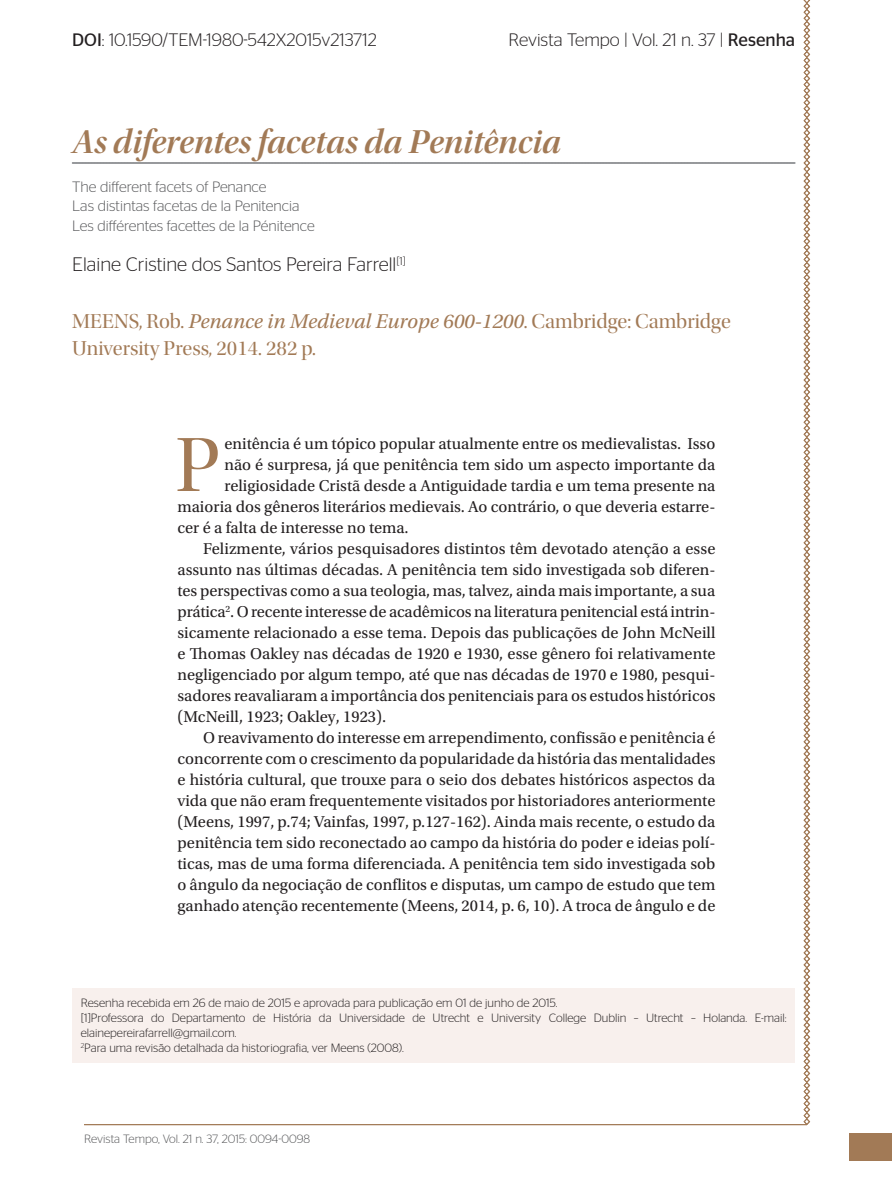
<style>
.page{position:relative;width:893px;height:1191px;background:#fff}
.page>*{position:absolute;margin:0;border:0;box-sizing:border-box;transform-origin:0 0}
._06_1_primeiro_parág{font:80.1px "Utopia Std Disp";color:#a27a56}
._01_título_PT{font:34.5px "Utopia Std Semibold Disp It";color:#a27a56}
._02_Citação_obra{font:21px/27px "Utopia Std Disp";color:#a27a56}
._02_autores{font:300 19.5px "Stag Sans";color:#231f20}
._10_cabeçalhos{font:300 18px "Stag Sans";color:#231f20}
._06_0_texto{font:16.5px/21px "Utopia Std";color:#231f20;text-align:justify}
._06_1_primeiro_parág-2{font:16.5px "Utopia Std";color:#231f20}
._01_Titulos_2{font:300 15px "Stag Sans";color:#57585a}
._05_Titulação{font:300 12px/15px "Stag Sans";color:#231f20}
.t1{font:300 12px "Stag Sans";color:#57585a}
.s1{font-weight:400}
.s2{font-family:"Utopia Std";font-style:italic}
</style>
<div class="page">
<div style="left:849px;top:1133px;width:43px;height:28px;background:#a27a56"></div>
<svg style="left:803px;top:0;width:7px;height:1125px"></svg>
<hr style="left:84px;top:1124px;width:723px;height:1px;background:#a27a56">
<div style="left:72px;top:988px;width:723px;height:75px;background:#f8f0ed"></div>
<svg style="left:72px;top:163px;width:723px;height:1px"></svg>
<p class="_10_cabeçalhos" style="left:72px;top:30px;width:306px"><span class="s1">DOI</span>: 10.1590/TEM-1980-542X2015v213712</p>
<p class="_10_cabeçalhos" style="left:508px;top:30px;width:288px">Revista Tempo | Vol. 21 n. 37 | <span class="s1">Resenha</span></p>
<p class="_01_título_PT" style="left:72px;top:123px;width:490px">As diferentes facetas da Penitência</p>
<p class="_01_Titulos_2" style="left:72px;top:178px;width:196px">The different facets of Penance</p>
<p class="_01_Titulos_2" style="left:72px;top:198px;width:229px">Las distintas facetas de la Penitencia</p>
<p class="_01_Titulos_2" style="left:72px;top:217px;width:244px">Les différentes facettes de la Pénitence</p>
<p class="_02_autores" style="left:72px;top:254px;width:335px">Elaine Cristine dos Santos Pereira Farrell<sup>[1]</sup></p>
<p class="_02_Citação_obra" style="left:72px;top:308px;width:660px">MEENS, Rob. <span class="s2">Penance in Medieval Europe 600-1200</span>. Cambridge: Cambridge<br>University Press, 2014. 282 p.</p>
<p class="_06_1_primeiro_parág" style="left:176px;top:422px;width:46px">P</p>
<p class="_06_1_primeiro_parág-2" style="left:224px;top:435px;width:492px">enitência é um tópico popular atualmente entre os medievalistas. Isso</p>
<p class="_06_1_primeiro_parág-2" style="left:224px;top:456px;width:492px">não é surpresa, já que penitência tem sido um aspecto importante da</p>
<p class="_06_1_primeiro_parág-2" style="left:224px;top:477px;width:492px">religiosidade Cristã desde a Antiguidade tardia e um tema presente na</p>
<p class="_06_1_primeiro_parág-2" style="left:178px;top:498px;width:539px">maioria dos gêneros literários medievais. Ao contrário, o que deveria estarre-</p>
<p class="_06_1_primeiro_parág-2" style="left:178px;top:519px;width:233px">cer é a falta de interesse no tema.</p>
<p class="_06_0_texto" style="left:178px;top:538px;width:540px;text-indent:26px">Felizmente, vários pesquisadores distintos têm devotado atenção a esse assunto nas últimas décadas. A penitência tem sido investigada sob diferen&shy;tes perspectivas como a sua teologia, mas, talvez, ainda mais importante, a sua prática<sup>2</sup>. O recente interesse de acadêmicos na literatura penitencial está intrin&shy;sicamente relacionado a esse tema. Depois das publicações de John McNeill e Thomas Oakley nas décadas de 1920 e 1930, esse gênero foi relativamente negligenciado por algum tempo, até que nas décadas de 1970 e 1980, pesqui&shy;sadores reavaliaram a importância dos penitenciais para os estudos históricos (McNeill, 1923; Oakley, 1923).</p>
<p class="_06_0_texto" style="left:178px;top:727px;width:540px;text-indent:26px">O reavivamento do interesse em arrependimento, confissão e penitência é concorrente com o crescimento da popularidade da história das mentalidades e história cultural, que trouxe para o seio dos debates históricos aspectos da vida que não eram frequentemente visitados por historiadores anteriormente (Meens, 1997, p.74; Vainfas, 1997, p.127-162). Ainda mais recente, o estudo da penitência tem sido reconectado ao campo da história do poder e ideias polí&shy;ticas, mas de uma forma diferenciada. A penitência tem sido investigada sob o ângulo da negociação de conflitos e disputas, um campo de estudo que tem ganhado atenção recentemente (Meens, 2014, p. 6, 10). A troca de ângulo e de</p>
<p class="_05_Titulação" style="left:81px;top:994px;width:478px">Resenha recebida em 26 de maio de 2015 e aprovada para publicação em 01 de junho de 2015.</p>
<p class="_05_Titulação" style="left:81px;top:1009px;width:707px">[1]Professora do Departamento de História da Universidade de Utrecht e University College Dublin – Utrecht – Holanda. E-mail: elainepereirafarrell@gmail.com.</p>
<p class="_05_Titulação" style="left:81px;top:1039px;width:325px"><sup>2</sup>Para uma revisão detalhada da historiografia, ver Meens (2008).</p>
<p class="t1" style="left:84px;top:1132px;width:228px">Revista Tempo, Vol. 21 n. 37, 2015: 0094-0098</p>
</div>
